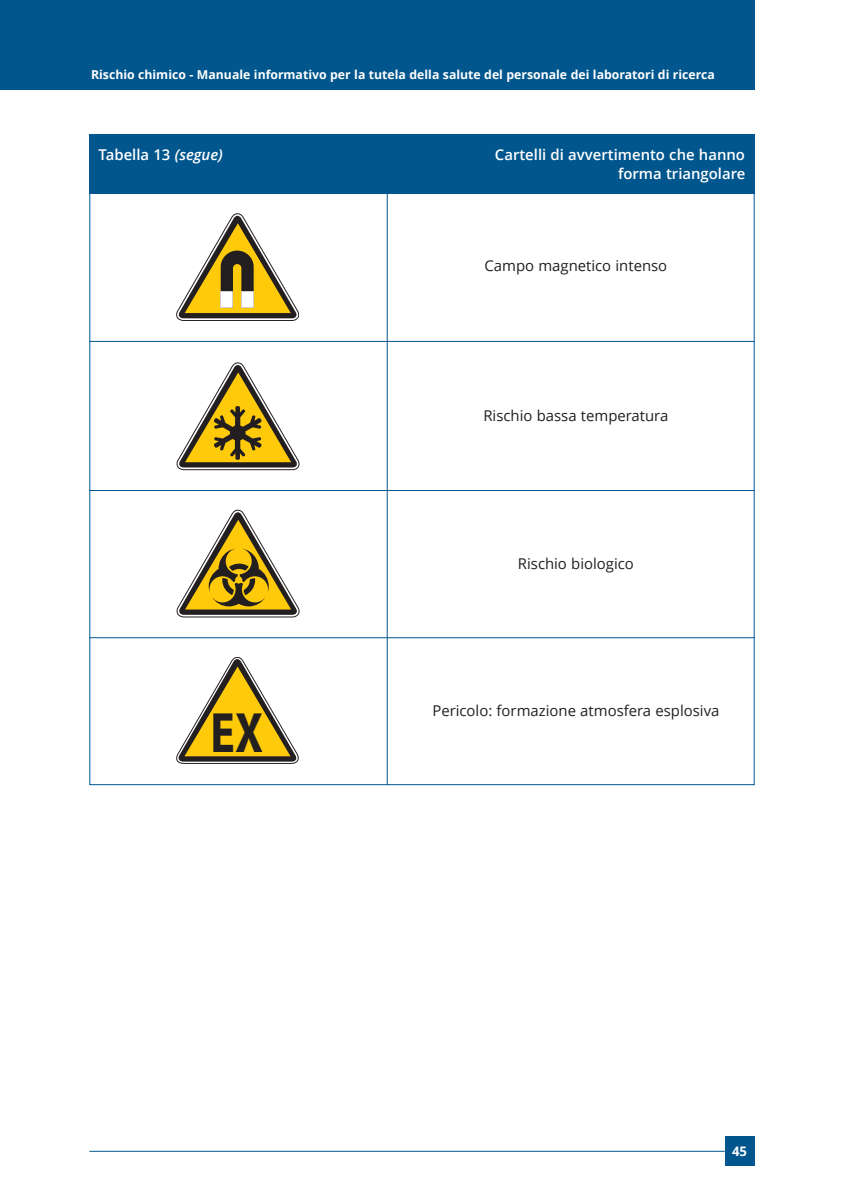
<style>
.page{position:relative;width:844px;height:1191px;background:#fff}
.page>*{position:absolute;margin:0;border:0;box-sizing:border-box;transform-origin:0 0}
.t1{font:700 57.23px "Myriad Pro";color:#231f20;scale:.8 1}
.t2{font:14.88px "Open Sans";color:#231f20}
.t3{font:600 14.88px "Open Sans";color:#fff}
.t4{font:700 13.12px "Open Sans";color:#fff}
.t5{font:700 12.25px "Open Sans";color:#fff}
.s1{font-style:italic}
</style>
<div class="page">
<div style="left:724px;top:1136px;width:30px;height:30px;background:#01568d"></div>
<hr style="left:89px;top:1150px;width:635px;height:1px;background:#01568d">
<div style="left:0;top:0;width:754px;height:89px;background:#01568d"></div>
<hr style="left:89px;top:341px;width:665px;height:1px;background:#01568d">
<svg style="left:176px;top:214px;width:123px;height:107px"></svg>
<hr style="left:89px;top:490px;width:665px;height:1px;background:#01568d">
<svg style="left:176px;top:362px;width:123px;height:108px"></svg>
<svg style="left:176px;top:509px;width:123px;height:108px"></svg>
<hr style="left:89px;top:637px;width:665px;height:1px;background:#01568d">
<svg style="left:176px;top:657px;width:122px;height:106px"></svg>
<hr style="left:386px;top:193px;width:1px;height:592px;background:#01568d">
<div style="left:89px;top:134px;width:665px;height:59px;background:#01568d"></div>
<p class="t5" style="left:91px;top:66px;width:625px">Rischio chimico - Manuale informativo per la tutela della salute del personale dei laboratori di ricerca</p>
<p class="t3" style="left:98px;top:144px;width:126px">Tabella 13 <span class="s1">(segue)</span></p>
<p class="t3" style="left:495px;top:144px;width:251px">Cartelli di avvertimento che hanno</p>
<p class="t3" style="left:618px;top:163px;width:129px">forma triangolare</p>
<p class="t2" style="left:484px;top:255px;width:184px">Campo magnetico intenso</p>
<p class="t2" style="left:483px;top:405px;width:186px">Rischio bassa temperatura</p>
<p class="t1" style="left:210px;top:699px;width:67px">EX</p>
<p class="t2" style="left:518px;top:553px;width:117px">Rischio biologico</p>
<p class="t2" style="left:432px;top:699px;width:288px">Pericolo: formazione atmosfera esplosiva</p>
<p class="t4" style="left:731px;top:1142px;width:16px">45</p>
</div>
